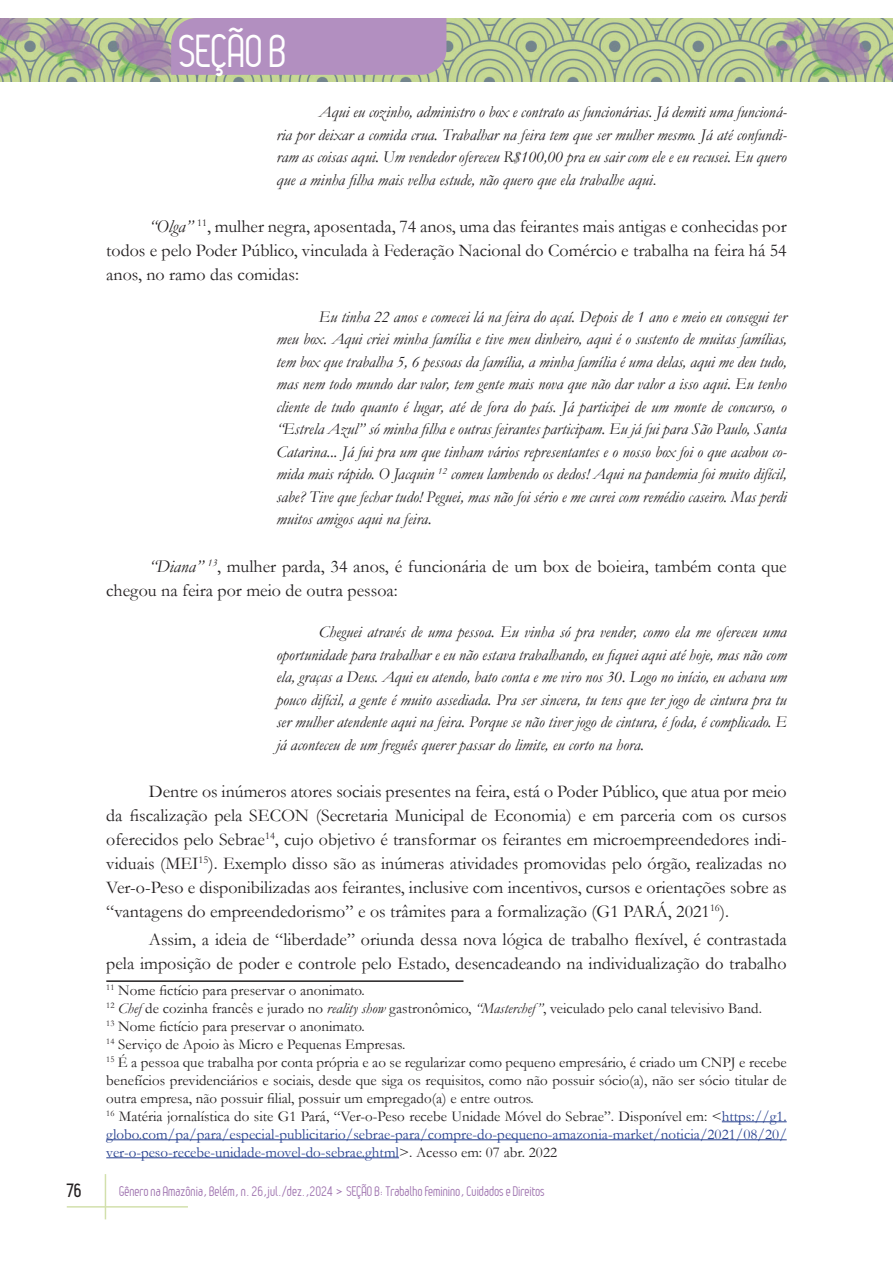
<style>
.page{position:relative;width:893px;height:1263px;background:#fff}
.page>*{position:absolute;margin:0;border:0;box-sizing:border-box;transform-origin:0 0}
.t1{font:45px "Leger";letter-spacing:-.01em;color:#fff}
.Texto{font:18px/24px "Garamond";color:#231f20;text-align:justify}
.t2{font:700 18px "Leger";color:#231f20}
.Citação{font:italic 16.5px/22.5px "Garamond";color:#231f20;text-align:justify}
.Nota_rodapé{font:15px/18px "Garamond";color:#231f20;text-align:justify}
.Nota_rodapé-2{font:15px/18px "Garamond";color:#253f8e;text-align:justify}
.t3{font:13.5px "Leger";color:#9f73af}
.s1{font-style:normal}
.s2{font-style:italic}
.s3{color:#231f20}
</style>
<div class="page">
<hr style="left:105px;top:1174px;width:1px;height:45px;background:#d2e0ac">
<hr style="left:67px;top:1206px;width:121px;height:1px;background:#d2e0ac">
<img style="left:0;top:18px;width:893px;height:64px">
<div style="left:171px;top:18px;width:275px;height:57px;background:#b28fc0"></div>
<hr style="left:106px;top:980px;width:357px;height:2px;background:#231f20">
<hr style="left:722px;top:1121px;width:65px;height:1px;background:#253f8e">
<hr style="left:106px;top:1139px;width:681px;height:1px;background:#253f8e">
<hr style="left:106px;top:1157px;width:293px;height:1px;background:#253f8e">
<h1 class="t1" style="left:179px;top:26px;width:110px">SEÇÃO B</h1>
<p class="Citação" style="left:276px;top:100px;width:512px;text-indent:43px">Aqui eu cozinho, administro o box e contrato as funcionárias. Já demiti uma funcioná&shy;ria por deixar a comida crua. Trabalhar na feira tem que ser mulher mesmo. Já até confundi&shy;ram as coisas aqui. Um vendedor ofereceu R$100,00 pra eu sair com ele e eu recusei. Eu quero que a minha filha mais velha estude, não quero que ela trabalhe aqui<span class="s1">.</span></p>
<p class="Texto" style="left:106px;top:214px;width:682px;text-indent:43px"><span class="s2">“Olga”</span> <sup>11</sup>, mulher negra, aposentada, 74 anos, uma das feirantes mais antigas e conhecidas por todos e pelo Poder Público, vinculada à Federação Nacional do Comércio e trabalha na feira há 54 anos, no ramo das comidas:</p>
<p class="Citação" style="left:276px;top:305px;width:512px;text-indent:43px">Eu tinha 22 anos e comecei lá na feira do açaí. Depois de 1 ano e meio eu consegui ter meu box. Aqui criei minha família e tive meu dinheiro, aqui é o sustento de muitas famílias, tem box que trabalha 5, 6 pessoas da família, a minha família é uma delas, aqui me deu tudo, mas nem todo mundo dar valor, tem gente mais nova que não dar valor a isso aqui. Eu tenho cliente de tudo quanto é lugar, até de fora do país. Já participei de um monte de concurso, o “Estrela Azul” só minha filha e outras feirantes participam. Eu já fui para São Paulo, Santa Catarina... Já fui pra um que tinham vários representantes e o nosso box foi o que acabou co&shy;mida mais rápido. O Jacquin <sup>12</sup> comeu lambendo os dedos! Aqui na pandemia foi muito difícil, sabe? Tive que fechar tudo! Peguei, mas não foi sério e me curei com remédio caseiro. Mas perdi muitos amigos aqui na feira.</p>
<p class="Texto" style="left:106px;top:553px;width:682px;text-indent:43px"><span class="s2">“Diana”</span> <sup>13</sup>, mulher parda, 34 anos, é funcionária de um box de boieira, também conta que chegou na feira por meio de outra pessoa:</p>
<p class="Citação" style="left:276px;top:620px;width:512px;text-indent:43px">Cheguei através de uma pessoa. Eu vinha só pra vender, como ela me ofereceu uma oportunidade para trabalhar e eu não estava trabalhando, eu fiquei aqui até hoje, mas não com ela, graças a Deus. Aqui eu atendo, bato conta e me viro nos 30. Logo no início, eu achava um pouco difícil, a gente é muito assediada. Pra ser sincera, tu tens que ter jogo de cintura pra tu ser mulher atendente aqui na feira. Porque se não tiver jogo de cintura, é foda, é complicado. E já aconteceu de um freguês querer passar do limite, eu corto na hora.</p>
<p class="Texto" style="left:106px;top:779px;width:682px;text-indent:43px">Dentre os inúmeros atores sociais presentes na feira, está o Poder Público, que atua por meio da fiscalização pela SECON (Secretaria Municipal de Economia) e em parceria com os cursos oferecidos pelo Sebrae<sup>14</sup>, cujo objetivo é transformar os feirantes em microempreendedores indi&shy;viduais (MEI<sup>15</sup>). Exemplo disso são as inúmeras atividades promovidas pelo órgão, realizadas no Ver-o-Peso e disponibilizadas aos feirantes, inclusive com incentivos, cursos e orientações sobre as “vantagens do empreendedorismo” e os trâmites para a formalização (G1 PARÁ, 2021<sup>16</sup>).</p>
<p class="Texto" style="left:106px;top:927px;width:682px;text-align:right">Assim, a ideia de “liberdade” oriunda dessa nova lógica de trabalho flexível, é contrastada<br>pela imposição de poder e controle pelo Estado, desencadeando na individualização do trabalho</p>
<p class="Nota_rodapé" style="left:106px;top:980px;width:260px"><sup>11</sup> Nome fictício para preservar o anonimato.</p>
<p class="Nota_rodapé" style="left:106px;top:998px;width:657px"><sup>12</sup> <span class="s2">Chef</span> de cozinha francês e jurado no <span class="s2">reality show</span> gastronômico, <span class="s2">“Masterchef”</span>, veiculado pelo canal televisivo Band.</p>
<p class="Nota_rodapé" style="left:106px;top:1016px;width:260px"><sup>13</sup> Nome fictício para preservar o anonimato.</p>
<p class="Nota_rodapé" style="left:106px;top:1034px;width:300px"><sup>14</sup> Serviço de Apoio às Micro e Pequenas Empresas.</p>
<p class="Nota_rodapé" style="left:106px;top:1052px;width:682px"><sup>15</sup> É a pessoa que trabalha por conta própria e ao se regularizar como pequeno empresário, é criado um CNPJ e recebe benefícios previdenciários e sociais, desde que siga os requisitos, como não possuir sócio(a), não ser sócio titular de outra empresa, não possuir filial, possuir um empregado(a) e entre outros.</p>
<p class="Nota_rodapé-2" style="left:106px;top:1106px;width:682px"><sup>16</sup> <span class="s3">Matéria jornalística do site G1 Pará, “Ver-o-Peso recebe Unidade Móvel do Sebrae”. Disponível em: &lt;</span>https://g1. globo.com/pa/para/especial-publicitario/sebrae-para/compre-do-pequeno-amazonia-market/noticia/2021/08/20/ ver-o-peso-recebe-unidade-movel-do-sebrae.ghtml<span class="s3">&gt;. Acesso em: 07 abr. 2022</span></p>
<p class="t2" style="left:67px;top:1180px;width:16px">76</p>
<p class="t3" style="left:119px;top:1183px;width:427px">Gênero na Amazônia, Belém, n. 26,jul./dez.,2024 &gt; SEÇÃO B: Trabalho feminino, Cuidados e Direitos</p>
</div>
